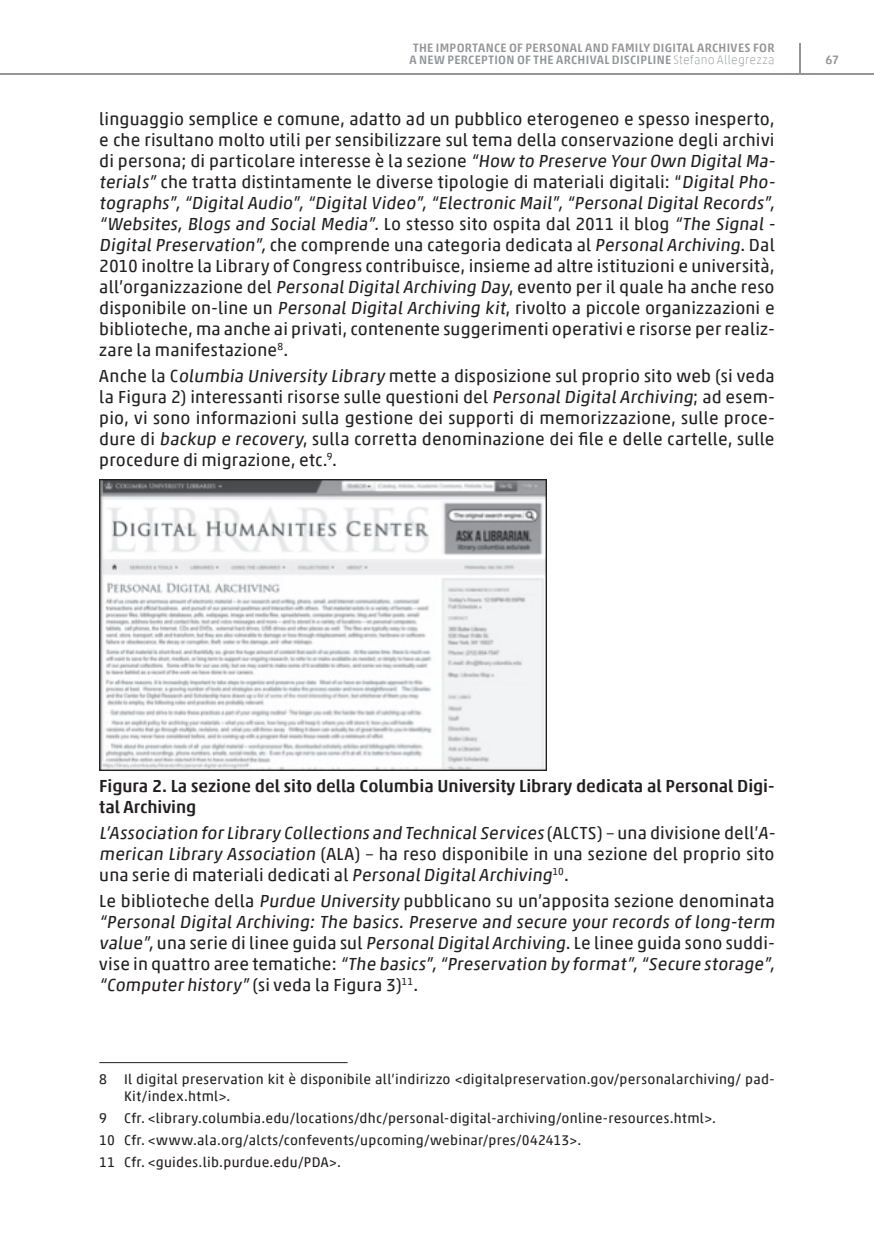
<style>
.page{position:relative;width:874px;height:1241px;background:#fff}
.page>*{position:absolute;margin:0;border:0;box-sizing:border-box;transform-origin:0 0}
.Tekst_IT{font:17.5px/21px "Akko Pro";letter-spacing:.01em;color:#231f20}
.Tekst_IT-2{font:500 17.5px/21px "Akko Std";color:#231f20}
.Footnote{font:14px/16.8px "Akko Pro";letter-spacing:.02em;color:#231f20}
.t1{font:500 12.25px/12.2px "Akko Std";letter-spacing:.025em;color:#939598;text-align:center}
.s1{font-weight:100}
</style>
<div class="page">
<img style="left:99px;top:479px;width:447px;height:291px">
<hr style="left:99px;top:1061px;width:248px;height:1px;background:#231f20">
<hr style="left:0;top:74px;width:873px;height:1px;background:#939598">
<hr style="left:799px;top:43px;width:1px;height:32px;background:#939598">
<p class="t1" style="left:409px;top:41px;width:366px">THE IMPORTANCE OF PERSONAL AND FAMILY DIGITAL ARCHIVES FOR<br>A NEW PERCEPTION OF THE ARCHIVAL DISCIPLINE <span class="s1">Stefano Allegrezza</span></p>
<p class="Tekst_IT" style="left:99px;top:108px;width:679px">linguaggio semplice e comune, adatto ad un pubblico eterogeneo e spesso inesperto, e che risultano molto utili per sensibilizzare sul tema della conservazione degli archivi di persona; di particolare interesse è la sezione “How to Preserve Your Own DigitalMa&shy;terials” che tratta distintamente le diverse tipologie di materiali digitali: “Digital Pho&shy;tographs”, “Digital Audio”, “Digital Video”, “Electronic Mail”, “Personal Digital Records”, “Websites, Blogs and Social Media”. Lo ste s s o s i to o s p i ta d a l 2011 i l b lo g “The Signal - DigitalPreservation”,c he comprende una categoria dedicata al PersonalArchiving. Dal 2010 inoltre la Library of Congress contribuisce, insieme ad altre istituzioni e università, all’organizzazione del PersonalDigitalArchiving Day, evento per il quale ha anche reso disponibile on-line un Personal Digital Archiving kit, rivolto a piccole organizzazioni e biblioteche, ma anche ai privati, contenente suggerimenti operativi e risorse per realiz&shy;zare la manifestazione<sup>8</sup>.</p>
<p class="Tekst_IT" style="left:99px;top:365px;width:676px;text-align:justify">Anche la Columbia University Library mette a disposizione sul proprio sito web (si veda la Figura 2) interessanti risorse sulle questioni del PersonalDigitalArchiving; ad esem&shy;pio, vi sono informazioni sulla gestione dei supporti di memorizzazione, sulle proce&shy;dure di backup e recovery, sulla corretta denominazione dei file e delle cartelle, sulle procedure di migrazione, etc.<sup>9</sup>.</p>
<p class="t1" style="left:825px;top:53px;width:15px">67</p>
<p class="Tekst_IT-2" style="left:99px;top:774px;width:676px">Figura 2. La sezione del sito della Columbia University Library dedicata al Personal Digi&shy;tal Archiving</p>
<p class="Tekst_IT" style="left:99px;top:821px;width:679px">L’Association for Library Collections and TechnicalServices (A L C T S) – u n a d i v i s i o n e d e l l’A&shy;merican Library Association (ALA) – ha reso disponibile in una sezione del proprio sito una serie di materiali dedicati al PersonalDigitalArchiving<sup>10</sup>.</p>
<p class="Tekst_IT" style="left:99px;top:889px;width:679px">Le biblioteche della Purdue University pubblicano su un’apposita sezione denominata “Personal Digital Archiving: The basics. Preserve and secure your records of long-term value”,una serie di linee guida sul PersonalDigitalArchiving. Le linee guida sono suddi&shy;v i s e i n q ua tt ro a re e t e m a t i c h e: “The basics”,“Preservation by format”,“Secure storage”, “Computer history” (si veda la Figura 3)<sup>11</sup>.</p>
<p class="Footnote" style="left:124px;top:1070px;width:651px;text-indent:-25px">8 Il digital preservation kit è disponibile all’indirizzo &lt;digitalpreservation.gov/personalarchiving/ pad-<br>Kit/index.html&gt;.</p>
<p class="Footnote" style="left:99px;top:1109px;width:618px">9 Cfr. &lt;library.columbia.edu/locations/dhc/personal-digital-archiving/online-resources.html&gt;.</p>
<p class="Footnote" style="left:99px;top:1131px;width:483px">10 Cfr. &lt;www.ala.org/alcts/confevents/upcoming/webinar/pres/042413&gt;.</p>
<p class="Footnote" style="left:99px;top:1152px;width:243px">11 Cfr. &lt;guides.lib.purdue.edu/PDA&gt;.</p>
</div>
